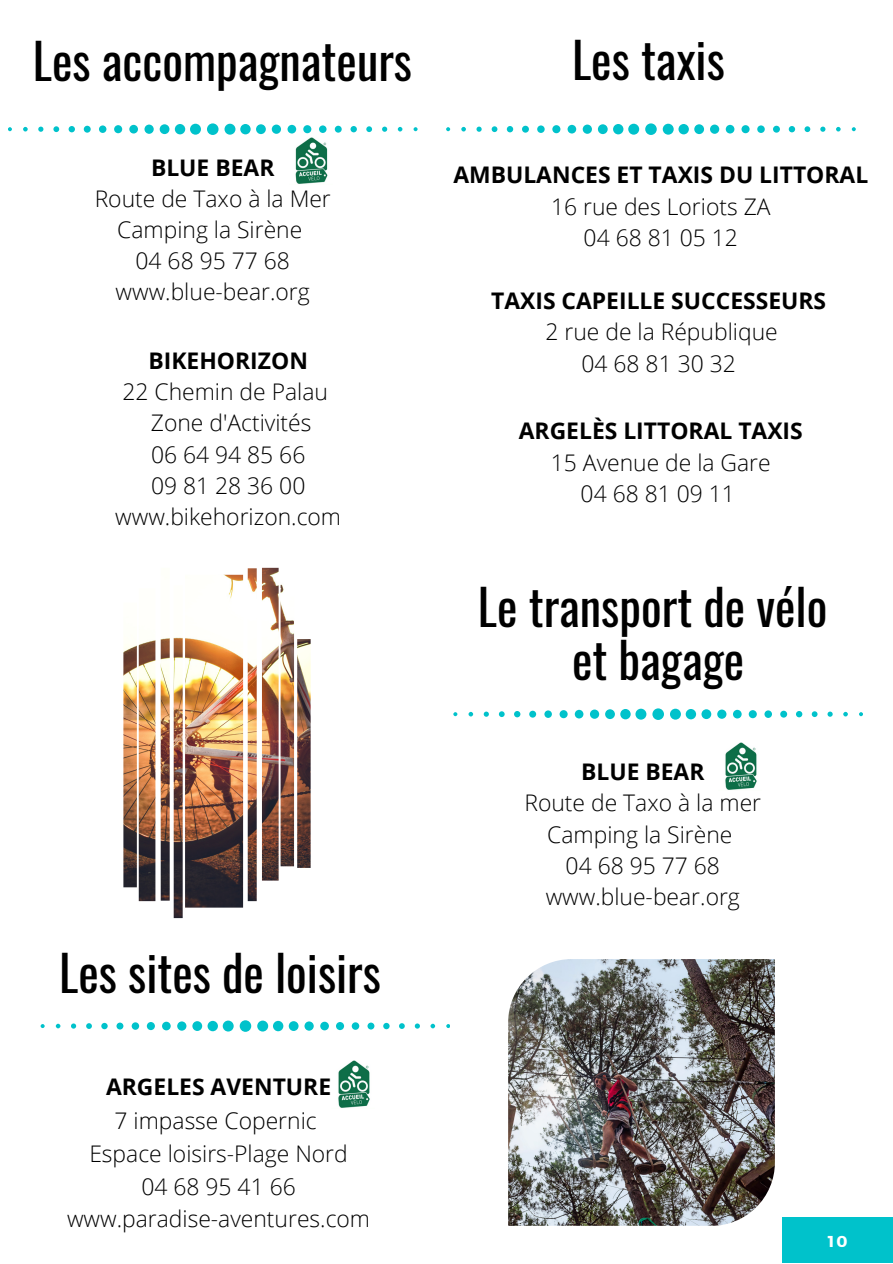
<style>
.page{position:relative;width:893px;height:1264px;background:#fff}
.page>*{position:absolute;margin:0;border:0;box-sizing:border-box;transform-origin:0 0}
.t1{font:48.6px/52.8px "Oswald";color:#000;text-align:center}
.t2{font:300 22.8px/31px "Open Sans";color:#000;text-align:center}
.t3{font:700 22.8px "Open Sans";color:#000}
.t4{font:700 15.75px "Montserrat";color:#fff}
</style>
<div class="page">
<div style="left:782px;top:1217px;width:110px;height:45px;background:#00c2cb"></div>
<img style="left:123px;top:568px;width:187px;height:350px">
<svg style="left:8px;top:123px;width:409px;height:12px"></svg>
<svg style="left:41px;top:1020px;width:409px;height:11px"></svg>
<img style="left:508px;top:959px;width:266px;height:266px">
<img style="left:295px;top:137px;width:33px;height:47px">
<svg style="left:453px;top:708px;width:410px;height:12px"></svg>
<svg style="left:446px;top:123px;width:409px;height:12px"></svg>
<img style="left:338px;top:1060px;width:32px;height:48px">
<img style="left:725px;top:743px;width:32px;height:47px">
<h1 class="t1" style="left:33px;top:32px;width:381px">Les accompagnateurs</h1>
<p class="t3" style="left:151px;top:151px;width:125px">BLUE BEAR</p>
<p class="t2" style="left:95px;top:182px;width:238px">Route de Taxo à la Mer<br>Camping la Sirène<br>04 68 95 77 68 www.blue-bear.org</p>
<p class="t3" style="left:148px;top:345px;width:161px">BIKEHORIZON</p>
<p class="t2" style="left:115px;top:376px;width:227px">22 Chemin de Palau<br>Zone d'Activités<br>06 64 94 85 66<br>09 81 28 36 00 www.bikehorizon.com</p>
<h1 class="t1" style="left:59px;top:944px;width:323px">Les sites de loisirs</h1>
<p class="t3" style="left:106px;top:1070px;width:226px">ARGELES AVENTURE</p>
<p class="t2" style="left:67px;top:1103px;width:304px;line-height:32.5px">7 impasse Copernic<br>Espace loisirs-Plage Nord<br>04 68 95 41 66 www.paradise-aventures.com</p>
<h1 class="t1" style="left:572px;top:32px;width:154px">Les taxis</h1>
<p class="t3" style="left:453px;top:159px;width:416px">AMBULANCES ET TAXIS DU LITTORAL</p>
<p class="t2" style="left:551px;top:190px;width:221px;line-height:31.5px">16 rue des Loriots ZA<br>04 68 81 05 12</p>
<p class="t3" style="left:491px;top:284px;width:336px">TAXIS CAPEILLE SUCCESSEURS</p>
<p class="t2" style="left:545px;top:316px;width:234px;line-height:31.5px">2 rue de la République<br>04 68 81 30 32</p>
<p class="t3" style="left:518px;top:415px;width:285px">ARGELÈS LITTORAL TAXIS</p>
<p class="t2" style="left:551px;top:446px;width:221px;line-height:31.5px">15 Avenue de la Gare<br>04 68 81 09 11</p>
<h1 class="t1" style="left:478px;top:578px;width:351px">Le transport de vélo et bagage</h1>
<p class="t3" style="left:581px;top:756px;width:125px">BLUE BEAR</p>
<p class="t2" style="left:524px;top:787px;width:238px">Route de Taxo à la mer<br>Camping la Sirène<br>04 68 95 77 68 www.blue-bear.org</p>
<p class="t4" style="left:827px;top:1230px;width:21px">10</p>
</div>
